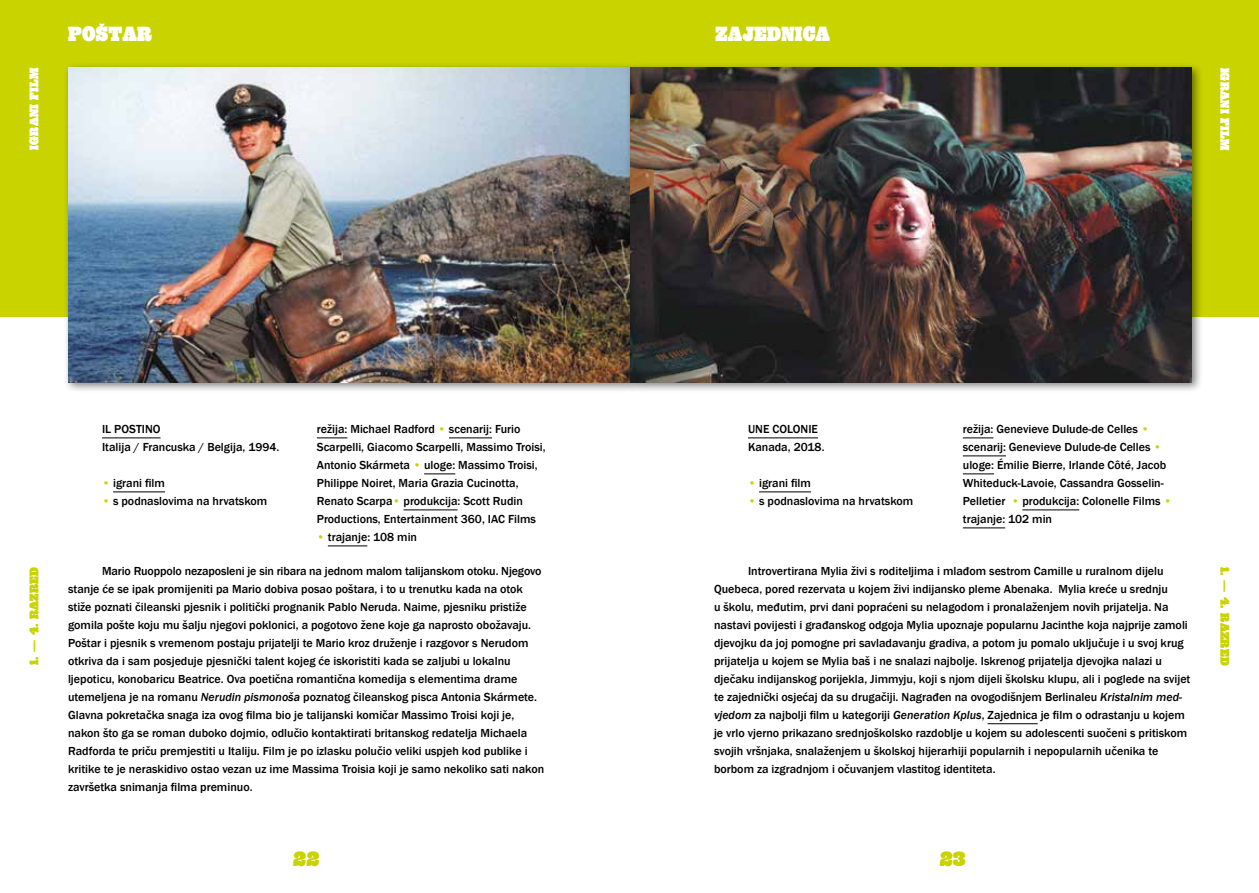
<style>
.page{position:relative;width:1259px;height:893px;background:#fff}
.page>*{position:absolute;margin:0;border:0;box-sizing:border-box;transform-origin:0 0}
.t1{font:500 19.5px "Rio Grande Wbw CRO";letter-spacing:.01em;color:#fff}
.t2{font:500 19.5px "Rio Grande Wbw HR";color:#c8d300}
.t3{font:500 12px/18px "Franklin Gothic";color:#000}
.t4{font:500 12px "Rio Grande Wbw CRO";letter-spacing:.02em;color:#c8d300}
.t5{font:500 12px "Rio Grande Wbw CRO";letter-spacing:.02em;color:#fff}
.s1{color:#c8d300}
.s2{font-style:italic}
</style>
<div class="page">
<div style="left:0;top:0;width:68px;height:316px;background:#c8d300"></div>
<div style="left:1191px;top:0;width:68px;height:316px;background:#c8d300"></div>
<div style="left:0;top:0;width:1259px;height:68px;background:#c8d300"></div>
<hr style="left:102px;top:437px;width:59px;height:1px;background:#000">
<hr style="left:113px;top:491px;width:52px;height:1px;background:#000">
<hr style="left:317px;top:437px;width:30px;height:1px;background:#000">
<hr style="left:449px;top:437px;width:43px;height:1px;background:#000">
<hr style="left:424px;top:473px;width:31px;height:1px;background:#000">
<hr style="left:403px;top:509px;width:54px;height:1px;background:#000">
<hr style="left:328px;top:545px;width:39px;height:1px;background:#000">
<hr style="left:987px;top:723px;width:50px;height:1px;background:#000">
<hr style="left:748px;top:437px;width:70px;height:1px;background:#000">
<hr style="left:759px;top:491px;width:52px;height:1px;background:#000">
<hr style="left:963px;top:437px;width:30px;height:1px;background:#000">
<hr style="left:963px;top:455px;width:43px;height:1px;background:#000">
<hr style="left:963px;top:473px;width:31px;height:1px;background:#000">
<hr style="left:1022px;top:509px;width:57px;height:1px;background:#000">
<hr style="left:963px;top:527px;width:42px;height:1px;background:#000">
<div style="left:63px;top:62px;width:578px;height:331px;background:#000;opacity:.5"></div>
<img style="left:68px;top:68px;width:557px;height:314px">
<div style="left:625px;top:62px;width:578px;height:331px;background:#000;opacity:.5"></div>
<h1 class="t1" style="left:68px;top:21px;width:85px">POŠTAR</h1>
<h1 class="t1" style="left:715px;top:21px;width:40px">ZAJEDNIC</h1>
<h1 class="t1" style="left:815px;top:21px;width:16px">A</h1>
<p class="t5" style="left:26px;top:150px;width:84px;rotate:-90deg">igrani film</p>
<p class="t5" style="left:1232px;top:68px;width:84px;rotate:90deg">IGRANI film</p>
<p class="t3" style="left:102px;top:420px;width:179px">Il Postino<br>Italija / Francuska / Belgija, 1994.</p>
<p class="t3" style="left:102px;top:474px;width:64px"><span class="s1">•</span> igrani film</p>
<p class="t3" style="left:102px;top:492px;width:167px"><span class="s1">•</span> s podnaslovima na hrvatskom</p>
<p class="t3" style="left:317px;top:420px;width:230px">režija: Michael Radford <span class="s1">•</span> scenarij: Furio Scarpelli, Giacomo Scarpelli, Massimo Troisi, Antonio Skármeta <span class="s1">•</span> uloge: Massimo Troisi, Philippe Noiret, Maria Grazia Cucinotta, Renato Scarpa<span class="s1">•</span> produkcija: Scott Rudin Productions, Entertainment 360, IAC Films</p>
<p class="t3" style="left:317px;top:528px;width:102px"><span class="s1">•</span> trajanje: 108 min</p>
<p class="t3" style="left:748px;top:420px;width:78px">Une Colonie<br>Kanada, 2018.</p>
<p class="t3" style="left:748px;top:474px;width:64px"><span class="s1">•</span> igrani film</p>
<p class="t3" style="left:748px;top:492px;width:167px"><span class="s1">•</span> s podnaslovima na hrvatskom</p>
<p class="t3" style="left:963px;top:420px;width:210px">režija: Genevieve Dulude-de Celles <span class="s1">• </span>scenarij: Genevieve Dulude-de Celles <span class="s1">• </span>uloge: Émilie Bierre, Irlande Côté, Jacob Whiteduck-Lavoie, Cassandra Gosselin-Pelletier <span class="s1">•</span> produkcija: Colonelle Films <span class="s1">• </span>trajanje: 102 min</p>
<p class="t3" style="left:714px;top:562px;width:478px;text-indent:34px">Introvertirana Mylia živi s roditeljima i mlađom sestrom Camille u ruralnom dijelu Quebeca, pored rezervata u kojem živi indijansko pleme Abenaka. Mylia kreće u srednju<br>u školu, međutim, prvi dani popraćeni su nelagodom i pronalaženjem novih prijatelja. Na nastavi povijesti i građanskog odgoja Mylia upoznaje popularnu Jacinthe koja najprije zamoli djevojku da joj pomogne pri savladavanju gradiva, a potom ju pomalo uključuje i u svoj krug prijatelja u kojem se Mylia baš i ne snalazi najbolje. Iskrenog prijatelja djevojka nalazi u dječaku indijanskog porijekla, Jimmyju, koji s njom dijeli školsku klupu, ali i poglede na svijet te zajednički osjećaj da su drugačiji. Nagrađen na ovogodišnjem Berlinaleu <span class="s2">Kristalnim med&shy;vjedom</span> za najbolji film u kategoriji <span class="s2">Generation Kplus</span>, Zajednica je film o odrastanju u kojem je vrlo vjerno prikazano srednjoškolsko razdoblje u kojem su adolescenti suočeni s pritiskom svojih vršnjaka, snalaženjem u školskoj hijerarhiji popularnih i nepopularnih učenika te borbom za izgradnjom i očuvanjem vlastitog identiteta.</p>
<p class="t4" style="left:26px;top:665px;width:100px;rotate:-90deg">1. — 4. razred</p>
<p class="t4" style="left:1232px;top:567px;width:100px;rotate:90deg">1. — 4. razred</p>
<p class="t3" style="left:68px;top:562px;width:478px;text-indent:34px">Mario Ruoppolo nezaposleni je sin ribara na jednom malom talijanskom otoku. Njegovo stanje će se ipak promijeniti pa Mario dobiva posao poštara, i to u trenutku kada na otok stiže poznati čileanski pjesnik i politički prognanik Pablo Neruda. Naime, pjesniku pristiže gomila pošte koju mu šalju njegovi poklonici, a pogotovo žene koje ga naprosto obožavaju.<br>Poštar i pjesnik s vremenom postaju prijatelji te Mario kroz druženje i razgovor s Nerudom otkriva da i sam posjeduje pjesnički talent kojeg će iskoristiti kada se zaljubi u lokalnu ljepoticu, konobaricu Beatrice. Ova poetična romantična komedija s elementima drame utemeljena je na romanu <span class="s2">Nerudin pismonoša</span> poznatog čileanskog pisca Antonia Skármete.<br>Glavna pokretačka snaga iza ovog filma bio je talijanski komičar Massimo Troisi koji je, nakon što ga se roman duboko dojmio, odlučio kontaktirati britanskog redatelja Michaela Radforda te priču premjestiti u Italiju. Film je po izlasku polučio veliki uspjeh kod publike i kritike te je neraskidivo ostao vezan uz ime Massima Troisia koji je samo nekoliko sati nakon završetka snimanja filma preminuo.</p>
<h1 class="t2" style="left:293px;top:847px;width:28px">22</h1>
<h1 class="t2" style="left:940px;top:847px;width:27px">23</h1>
</div>
